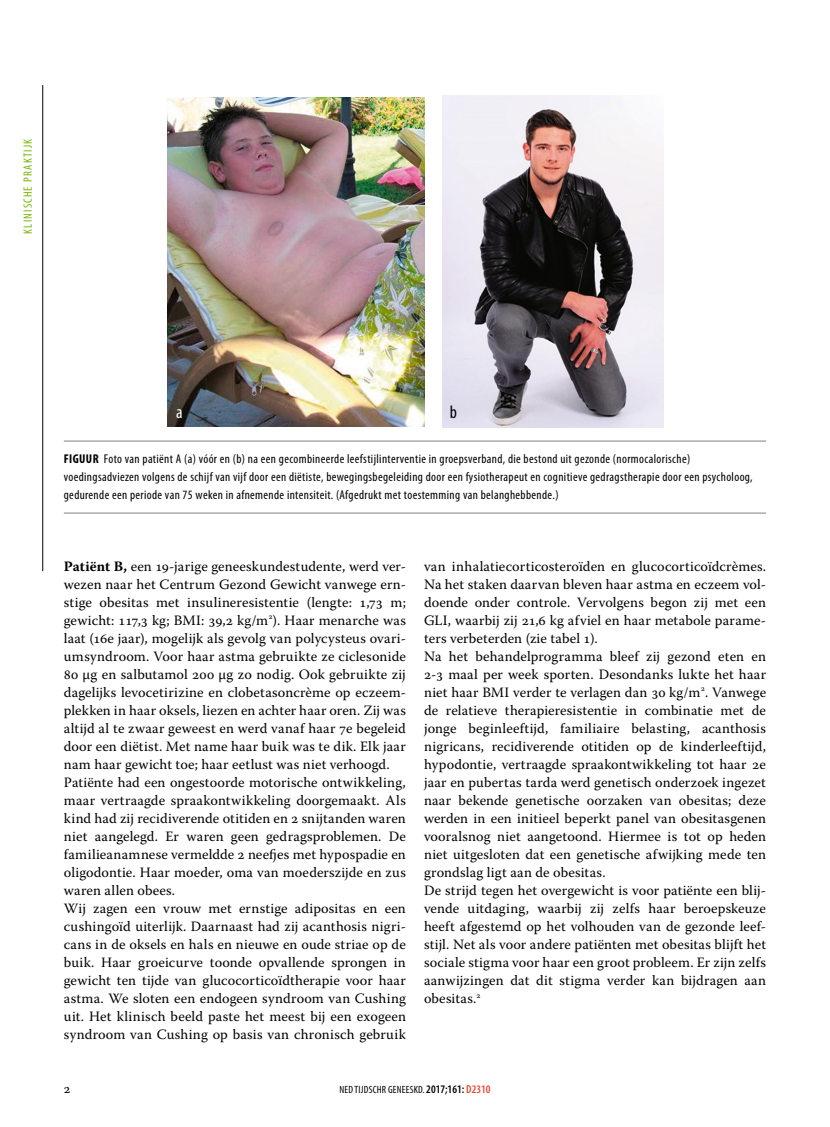
<style>
.page{position:relative;width:830px;height:1127px;background:#fff}
.page>*{position:absolute;margin:0;border:0;box-sizing:border-box;transform-origin:0 0}
.t1{font:condensed 18px "Myriad Pro";color:#fff}
.t2{font:condensed 18px "Myriad Pro";color:#000}
.t3{font:14.25px/18px "Warnock Pro";letter-spacing:.01em;color:#000}
.t4{font:13.5px "Warnock Pro";color:#000}
.t5{font:condensed 12.75px/18px "Myriad Pro";letter-spacing:.03em;color:#000}
.t6{font:condensed 12px "Myriad Pro";letter-spacing:.1em;color:#77b509}
.t7{font:condensed 10.5px "Myriad Pro";letter-spacing:.02em;color:#000}
.s1{font-weight:700}
.s2{font-weight:600;font-size:11.55px}
.s3{font-weight:600;font-size:11.55px;color:#e44731}
</style>
<div class="page">
<hr style="left:42px;top:85px;width:1px;height:486px;background:#000">
<hr style="left:64px;top:441px;width:701px;height:1px;background:#808184">
<hr style="left:64px;top:513px;width:701px;height:1px;background:#808184">
<img style="left:167px;top:97px;width:257px;height:329px">
<img style="left:442px;top:96px;width:221px;height:331px">
<p class="t6" style="left:21px;top:234px;width:96px;rotate:-90deg">KLINISCHE PRAKTIJK</p>
<p class="t1" style="left:176px;top:403px;width:8px">a</p>
<p class="t2" style="left:449px;top:403px;width:9px">b</p>
<p class="t5" style="left:64px;top:450px;width:690px"><span class="s1">FIGUUR</span> Foto van patiënt A (a) vóór en (b) na een gecombineerde leefstijlinterventie in groepsverband, die bestond uit gezonde (normocalorische) voedingsadviezen volgens de schijf van vijf door een diëtiste, bewegingsbegeleiding door een fysiotherapeut en cognitieve gedragstherapie door een psycholoog, gedurende een periode van 75 weken in afnemende intensiteit. (Afgedrukt met toestemming van belanghebbende.)</p>
<p class="t3" style="left:64px;top:557px;width:343px"><span class="s1">Patiënt B,</span> een 19-jarige geneeskundestudente, werd ver&shy;wezen naar het Centrum Gezond Gewicht vanwege ern&shy;stige obesitas met insulineresistentie (lengte: 1,73 m; gewicht: 117,3 kg; BMI: 39,2 kg/m<sup>2</sup>). Haar menarche was laat (16e jaar), mogelijk als gevolg van polycysteus ovari&shy;umsyndroom. Voor haar astma gebruikte ze ciclesonide 80 µg en salbutamol 200 µg zo nodig. Ook gebruikte zij dagelijks levocetirizine en clobetasoncrème op eczeem&shy;plekken in haar oksels, liezen en achter haar oren. Zij was altijd al te zwaar geweest en werd vanaf haar 7e begeleid door een diëtist. Met name haar buik was te dik. Elk jaar nam haar gewicht toe; haar eetlust was niet verhoogd.<br>Patiënte had een ongestoorde motorische ontwikkeling, maar vertraagde spraakontwikkeling doorgemaakt. Als kind had zij recidiverende otitiden en 2 snijtanden waren niet aangelegd. Er waren geen gedragsproblemen. De familieanamnese vermeldde 2 neefjes met hypospadie en oligodontie. Haar moeder, oma van moederszijde en zus waren allen obees.<br>Wij zagen een vrouw met ernstige adipositas en een cushingoïd uiterlijk. Daarnaast had zij acanthosis nigri&shy;cans in de oksels en hals en nieuwe en oude striae op de buik. Haar groeicurve toonde opvallende sprongen in gewicht ten tijde van glucocorticoïdtherapie voor haar astma. We sloten een endogeen syndroom van Cushing uit. Het klinisch beeld paste het meest bij een exogeen syndroom van Cushing op basis van chronisch gebruik</p>
<p class="t3" style="left:424px;top:557px;width:343px">van inhalatiecorticosteroïden en glucocorticoïdcrèmes.<br>Na het staken daarvan bleven haar astma en eczeem vol&shy;doende onder controle. Vervolgens begon zij met een GLI, waarbij zij 21,6 kg afviel en haar metabole parame&shy;ters verbeterden (zie tabel 1).<br>Na het behandelprogramma bleef zij gezond eten en 2-3 maal per week sporten. Desondanks lukte het haar niet haar BMI verder te verlagen dan 30 kg/m<sup>2</sup>. Vanwege de relatieve therapieresistentie in combinatie met de jonge beginleeftijd, familiaire belasting, acanthosis nigricans, recidiverende otitiden op de kinderleeftijd, hypodontie, vertraagde spraakontwikkeling tot haar 2e jaar en pubertas tarda werd genetisch onderzoek ingezet naar bekende genetische oorzaken van obesitas; deze werden in een initieel beperkt panel van obesitasgenen vooralsnog niet aangetoond. Hiermee is tot op heden niet uitgesloten dat een genetische afwijking mede ten grondslag ligt aan de obesitas.<br>De strijd tegen het overgewicht is voor patiënte een blij&shy;vende uitdaging, waarbij zij zelfs haar beroepskeuze heeft afgestemd op het volhouden van de gezonde leef&shy;stijl. Net als voor andere patiënten met obesitas blijft het sociale stigma voor haar een groot probleem. Er zijn zelfs aanwijzingen dat dit stigma verder kan bijdragen aan obesitas.<sup>2</sup></p>
<p class="t4" style="left:64px;top:1080px;width:8px">2</p>
<p class="t7" style="left:339px;top:1084px;width:153px">NED TIJDSCHR GENEESKD. <span class="s2">2017;161:</span> <span class="s3">D2310</span></p>
</div>
